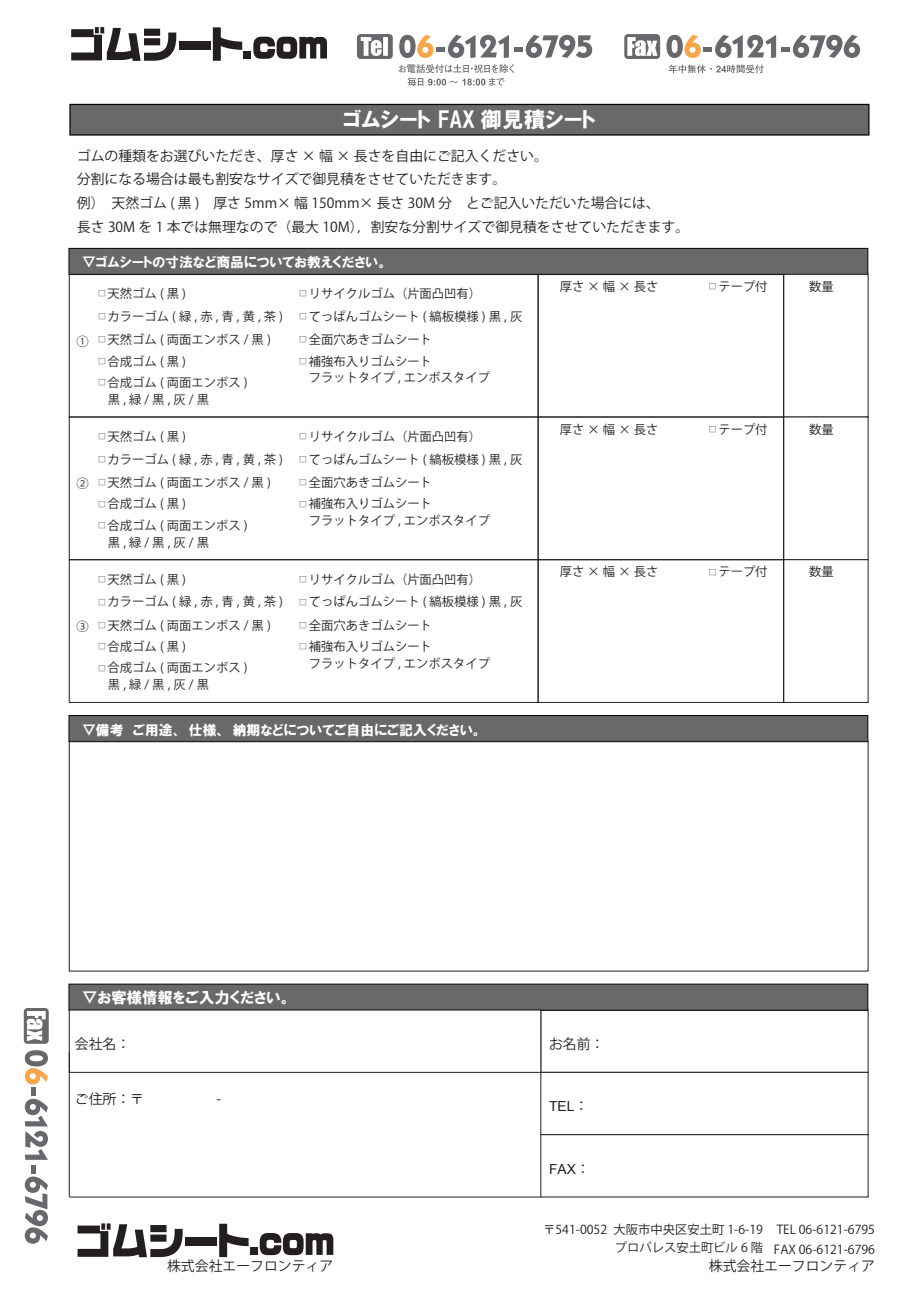
<style>
.page{position:relative;width:911px;height:1290px;background:#fff}
.page>*{position:absolute;margin:0;border:0;box-sizing:border-box;transform-origin:0 0}
.t1{font:21.5px "HGP Soei Kakugothic UB";color:#fff}
.t2{font:15.38px "HGP Soei Kakugothic UB";color:#fff}
.t3{font:13.88px/23.8px "Koz Go Pr 6 N";color:#231f20}
.t4{font:13.88px "HGP Soei Kakugothic UB";color:#fff}
.t5{font:13.88px "Arial";color:#231f20}
.t6{font:12.25px/16.9px "Koz Go Pr 6 N";color:#231f20}
.t7{font:7.75px "Koz Go Pr 6 N";color:#231f20}
.s1{font-size:7.75px}
.s2{font-family:"Koz Go Pr 6 N"}
</style>
<div class="page">
<div style="left:69px;top:104px;width:800px;height:32px;background:#67696b;border:1px solid #030303"></div>
<svg style="left:71px;top:27px;width:105px;height:34px"></svg>
<div style="left:179px;top:41px;width:31px;height:8px;background:#231f20"></div>
<svg style="left:213px;top:27px;width:29px;height:34px"></svg>
<div style="left:244px;top:51px;width:7px;height:8px;background:#231f20"></div>
<svg style="left:253px;top:37px;width:74px;height:22px"></svg>
<svg style="left:357px;top:34px;width:235px;height:52px"></svg>
<svg style="left:666px;top:35px;width:194px;height:23px"></svg>
<svg style="left:624px;top:34px;width:36px;height:25px"></svg>
<svg style="left:668px;top:64px;width:96px;height:9px"></svg>
<svg style="left:78px;top:1223px;width:105px;height:34px"></svg>
<div style="left:185px;top:1237px;width:32px;height:9px;background:#231f20"></div>
<svg style="left:219px;top:1224px;width:29px;height:33px"></svg>
<div style="left:250px;top:1247px;width:7px;height:8px;background:#231f20"></div>
<svg style="left:260px;top:1233px;width:73px;height:22px"></svg>
<svg style="left:25px;top:1050px;width:23px;height:34px"></svg>
<div style="left:31px;top:1087px;width:5px;height:9px;background:#67686b"></div>
<svg style="left:25px;top:1099px;width:23px;height:61px"></svg>
<div style="left:31px;top:1165px;width:5px;height:8px;background:#67686b"></div>
<svg style="left:25px;top:1176px;width:23px;height:68px"></svg>
<svg style="left:24px;top:1008px;width:25px;height:36px"></svg>
<div style="left:69px;top:248px;width:799px;height:27px;background:#67696b;border:1px solid #030303"></div>
<div style="left:783px;top:274px;width:85px;height:143px;background:#fff;border:1px solid #231f20"></div>
<div style="left:69px;top:274px;width:469px;height:143px;border:1px solid #231f20"></div>
<div style="left:538px;top:274px;width:246px;height:143px;border:1px solid #231f20"></div>
<div style="left:69px;top:715px;width:799px;height:27px;background:#67696b;border:1px solid #030303"></div>
<div style="left:69px;top:741px;width:799px;height:230px;border:1px solid #231f20"></div>
<div style="left:540px;top:1010px;width:328px;height:62px;background:#fff;border:1px solid #231f20"></div>
<div style="left:540px;top:1072px;width:328px;height:63px;background:#fff;border:1px solid #231f20"></div>
<div style="left:540px;top:1134px;width:328px;height:63px;background:#fff;border:1px solid #231f20"></div>
<div style="left:69px;top:984px;width:799px;height:26px;background:#67696b;border:1px solid #030303"></div>
<div style="left:69px;top:1010px;width:472px;height:62px;background:#fff"></div>
<hr style="left:69px;top:1052px;width:1px;height:145px;background:#231f20">
<hr style="left:69px;top:1197px;width:472px;height:1px;background:#231f20">
<div style="left:69px;top:417px;width:469px;height:143px;border:1px solid #231f20"></div>
<div style="left:538px;top:417px;width:246px;height:143px;border:1px solid #231f20"></div>
<div style="left:783px;top:559px;width:85px;height:144px;background:#fff;border:1px solid #231f20"></div>
<div style="left:69px;top:559px;width:469px;height:144px;border:1px solid #231f20"></div>
<div style="left:538px;top:559px;width:246px;height:144px;border:1px solid #231f20"></div>
<h1 class="t1" style="left:343px;top:109px;width:254px">ゴムシート FAX 御見積シート</h1>
<p class="t3" style="left:77px;top:144px;width:614px">ゴムの種類をお選びいただき、厚さ × 幅 × 長さを自由にご記入ください。<br>分割になる場合は最も割安なサイズで御見積をさせていただきます。<br>例）　天然ゴム ( 黒 )　厚さ 5mm× 幅 150mm× 長さ 30M 分　とご記入いただいた場合には、<br>長さ 30M を 1 本では無理なので（最大 10M），割安な分割サイズで御見積をさせていただきます。</p>
<p class="t4" style="left:82px;top:255px;width:307px">▽ゴムシートの寸法など商品についてお教えください。</p>
<p class="t6" style="left:76px;top:333px;width:14px">①</p>
<p class="t6" style="left:98px;top:285px;width:89px"><span class="s1">□</span> 天然ゴム ( 黒 )</p>
<p class="t6" style="left:98px;top:308px;width:186px"><span class="s1">□</span> カラーゴム(緑,赤,青,黄, 茶)</p>
<p class="t6" style="left:98px;top:331px;width:174px"><span class="s1">□</span> 天然ゴム ( 両面エンボス / 黒 )</p>
<p class="t6" style="left:108px;top:374px;width:141px;text-indent:-10px"><span class="s1">□</span> 合成ゴム ( 両面エンボス )黒,緑/黒,灰/黒</p>
<p class="t6" style="left:98px;top:353px;width:89px"><span class="s1">□</span> 合成ゴム ( 黒 )</p>
<p class="t6" style="left:299px;top:285px;width:183px"><span class="s1">□</span> リサイクルゴム（片面凸凹有）</p>
<p class="t6" style="left:299px;top:331px;width:134px"><span class="s1">□</span> 全面穴あきゴムシート</p>
<p class="t6" style="left:309px;top:353px;width:183px;text-indent:-9px"><span class="s1">□</span> 補強布入りゴムシート<br>フラットタイプ , エンボスタイプ</p>
<p class="t6" style="left:299px;top:308px;width:224px"><span class="s1">□</span> てっぱんゴムシート ( 縞板模様 ) 黒 , 灰</p>
<p class="t6" style="left:76px;top:476px;width:14px">②</p>
<p class="t6" style="left:108px;top:428px;width:80px">天然ゴム ( 黒 )</p>
<p class="t7" style="left:98px;top:432px;width:9px">□</p>
<p class="t6" style="left:98px;top:451px;width:186px"><span class="s1">□</span> カラーゴム(緑,赤,青,黄, 茶)</p>
<p class="t6" style="left:98px;top:474px;width:174px"><span class="s1">□</span> 天然ゴム ( 両面エンボス / 黒 )</p>
<p class="t6" style="left:108px;top:517px;width:141px;text-indent:-10px"><span class="s1">□</span> 合成ゴム ( 両面エンボス )黒,緑/黒,灰/黒</p>
<p class="t6" style="left:98px;top:496px;width:89px"><span class="s1">□</span> 合成ゴム ( 黒 )</p>
<p class="t6" style="left:299px;top:428px;width:183px"><span class="s1">□</span> リサイクルゴム（片面凸凹有）</p>
<p class="t6" style="left:299px;top:474px;width:134px"><span class="s1">□</span> 全面穴あきゴムシート</p>
<p class="t6" style="left:309px;top:496px;width:183px;text-indent:-9px"><span class="s1">□</span> 補強布入りゴムシート<br>フラットタイプ , エンボスタイプ</p>
<p class="t6" style="left:299px;top:451px;width:224px"><span class="s1">□</span> てっぱんゴムシート ( 縞板模様 ) 黒 , 灰</p>
<p class="t6" style="left:76px;top:618px;width:14px">③</p>
<p class="t6" style="left:108px;top:571px;width:80px">天然ゴム ( 黒 )</p>
<p class="t7" style="left:98px;top:574px;width:9px">□</p>
<p class="t6" style="left:98px;top:594px;width:186px"><span class="s1">□</span> カラーゴム(緑,赤,青,黄, 茶)</p>
<p class="t6" style="left:98px;top:617px;width:174px"><span class="s1">□</span> 天然ゴム ( 両面エンボス / 黒 )</p>
<p class="t6" style="left:108px;top:660px;width:141px;text-indent:-10px"><span class="s1">□</span> 合成ゴム ( 両面エンボス )黒,緑/黒,灰/黒</p>
<p class="t6" style="left:98px;top:638px;width:89px"><span class="s1">□</span> 合成ゴム ( 黒 )</p>
<p class="t6" style="left:299px;top:571px;width:183px"><span class="s1">□</span> リサイクルゴム（片面凸凹有）</p>
<p class="t6" style="left:299px;top:617px;width:134px"><span class="s1">□</span> 全面穴あきゴムシート</p>
<p class="t6" style="left:309px;top:638px;width:183px;text-indent:-9px"><span class="s1">□</span> 補強布入りゴムシート<br>フラットタイプ , エンボスタイプ</p>
<p class="t6" style="left:299px;top:594px;width:224px"><span class="s1">□</span> てっぱんゴムシート ( 縞板模様 ) 黒 , 灰</p>
<p class="t4" style="left:82px;top:722px;width:401px">▽備考　ご用途、仕様、納期などについてご自由にご記入ください。</p>
<p class="t6" style="left:560px;top:278px;width:100px">厚さ×幅×長さ</p>
<p class="t6" style="left:709px;top:278px;width:60px"><span class="s1">□</span> テープ付</p>
<p class="t6" style="left:809px;top:278px;width:26px">数量</p>
<p class="t6" style="left:560px;top:421px;width:100px">厚さ×幅×長さ</p>
<p class="t6" style="left:709px;top:421px;width:60px"><span class="s1">□</span> テープ付</p>
<p class="t6" style="left:809px;top:421px;width:26px">数量</p>
<p class="t6" style="left:560px;top:563px;width:100px">厚さ×幅×長さ</p>
<p class="t6" style="left:709px;top:563px;width:60px"><span class="s1">□</span> テープ付</p>
<p class="t6" style="left:809px;top:563px;width:26px">数量</p>
<p class="t2" style="left:82px;top:990px;width:210px">▽お客様情報をご入力ください。</p>
<p class="t3" style="left:75px;top:1032px;width:57px">会社名：</p>
<p class="t3" style="left:75px;top:1087px;width:148px">ご住所： 〒 　　　　　-</p>
<p class="t3" style="left:167px;top:1254px;width:168px">株式会社エーフロンティア</p>
<p class="t3" style="left:549px;top:1032px;width:57px">お名前：</p>
<p class="t5" style="left:549px;top:1096px;width:41px">TEL<span class="s2">：</span></p>
<p class="t5" style="left:549px;top:1159px;width:42px">FAX<span class="s2">：</span></p>
<p class="t6" style="left:543px;top:1219px;width:333px;line-height:20.2px;text-align:right">〒541-0052　大阪市中央区安土町 1-6-19 TEL 06-6121-6795<br>FAX 06-6121-6796</p>
<p class="t3" style="left:709px;top:1254px;width:168px">株式会社エーフロンティア</p>
<p class="t6" style="left:615px;top:1239px;width:150px">プロパレス安土町ビル 6 階</p>
</div>
